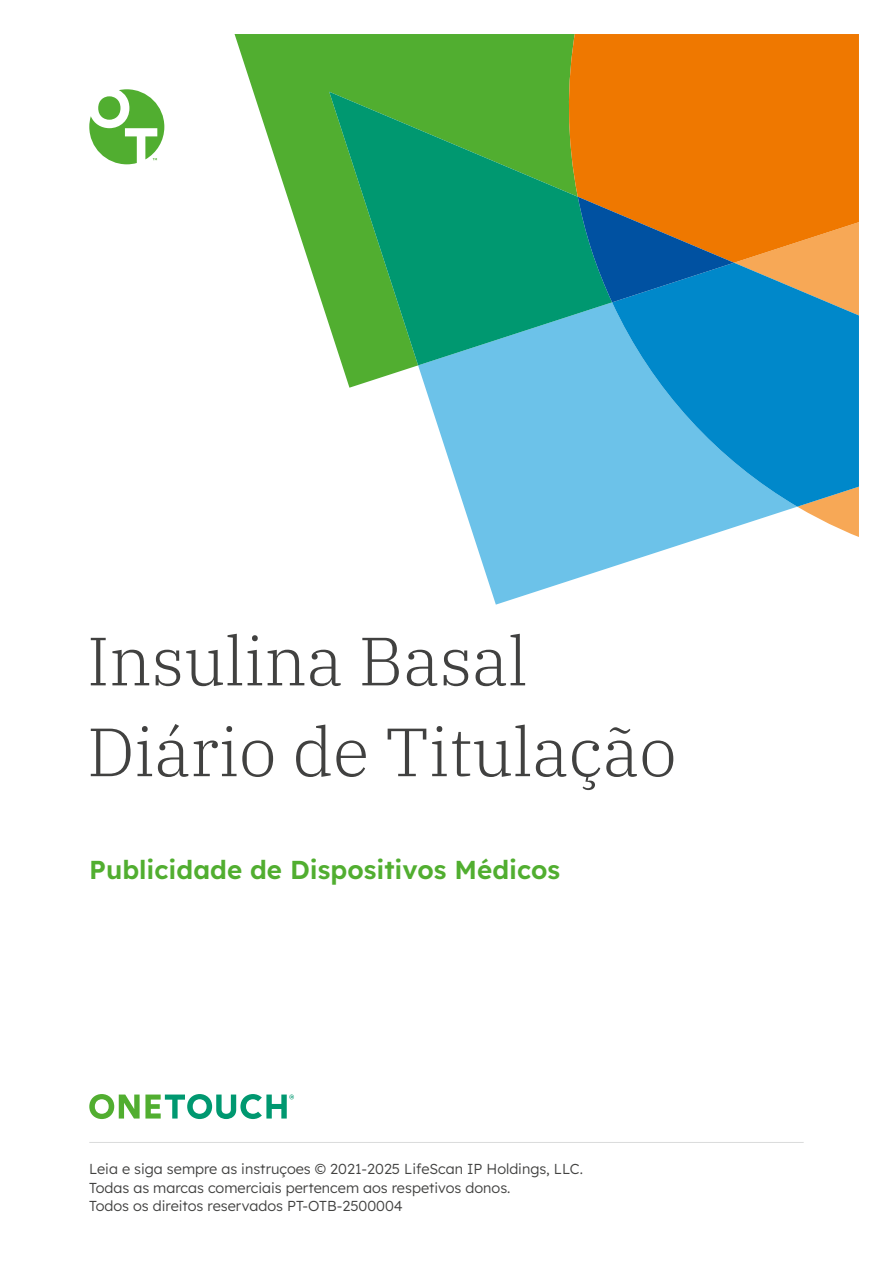
<style>
.page{position:relative;width:893px;height:1263px;background:#fff}
.page>*{position:absolute;margin:0;border:0;box-sizing:border-box;transform-origin:0 0}
.t1{font:300 68.1px/90.8px "IBM Plex Serif";color:#414140}
.t2{font:600 25.95px "Lexend";color:#51ae30}
.t3{font:300 14.4px/18.6px "Lexend";color:#414140}
</style>
<div class="page">
<svg style="left:89px;top:1094px;width:205px;height:25px"></svg>
<svg style="left:89px;top:89px;width:46px;height:75px"></svg>
<hr style="left:89px;top:1142px;width:715px;height:1px;background:#dbdcdc">
<svg style="left:425px;top:388px;width:309px;height:217px;fill:#6cc2e9"></svg>
<svg style="left:135px;top:34px;width:477px;height:354px"></svg>
<svg style="left:329px;top:92px;width:283px;height:273px;background:#26a367"></svg>
<svg style="left:734px;top:507px;width:125px;height:30px"></svg>
<svg style="left:612px;top:263px;width:247px;height:244px;background:#309bcb"></svg>
<svg style="left:533px;top:34px;width:326px;height:229px;background:#d4800e"></svg>
<svg style="left:578px;top:197px;width:156px;height:105px;background:#496c71"></svg>
<h1 class="t1" style="left:87px;top:610px;width:591px">Insulina Basal<br>Diário de Titulação</h1>
<h2 class="t2" style="left:89px;top:851px;width:472px">Publicidade de Dispositivos Médicos</h2>
<p class="t3" style="left:89px;top:1159px;width:495px">Leia e siga sempre as instruçoes © 2021-2025 LifeScan IP Holdings, LLC.<br>Todas as marcas comerciais pertencem aos respetivos donos.<br>Todos os direitos reservados PT-OTB-2500004</p>
</div>
